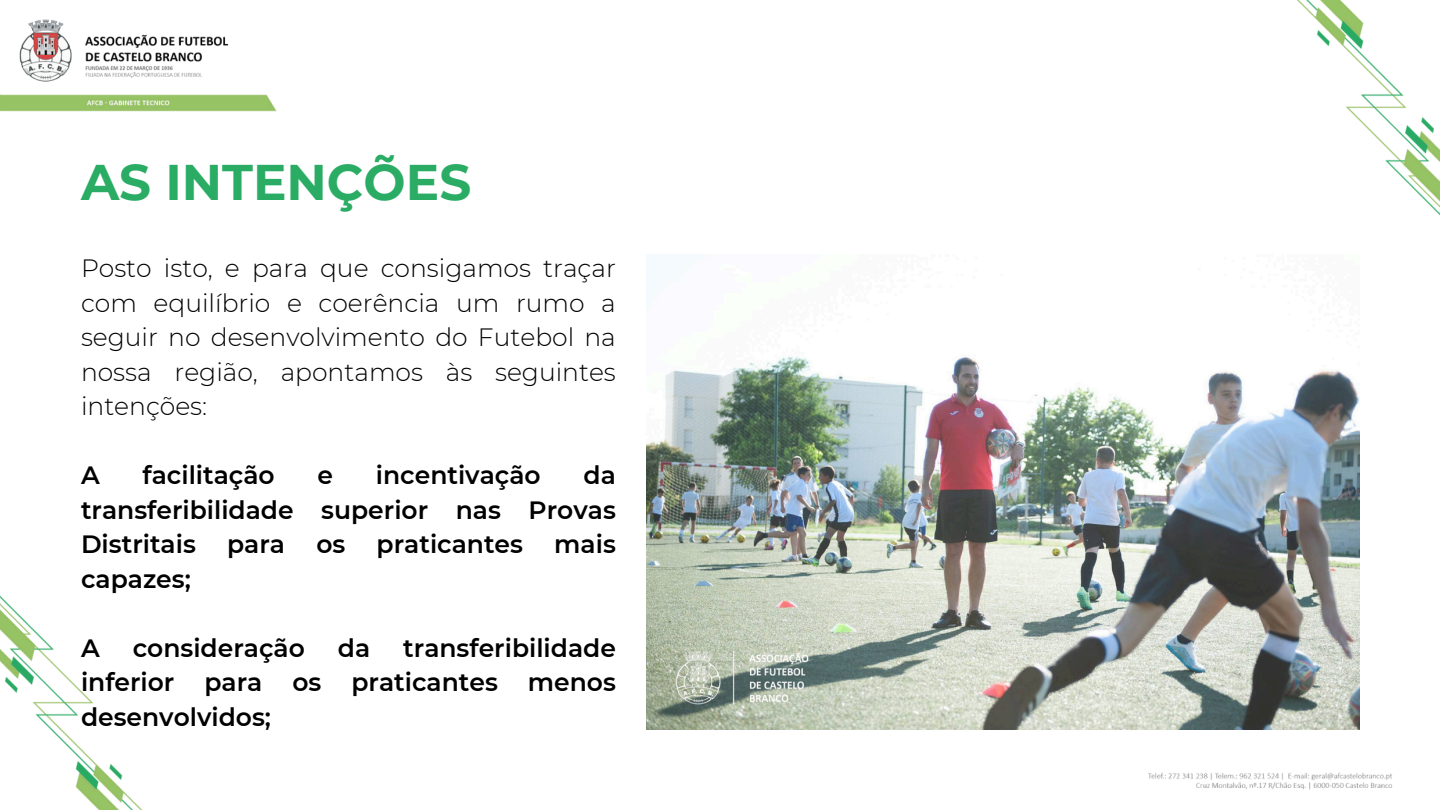
<style>
.page{position:relative;width:1440px;height:810px;background:#fff}
.page>*{position:absolute;margin:0;border:0;box-sizing:border-box;transform-origin:0 0}
.t1{font:700 50px "Montserrat";color:#2aac65}
.t2{font:600 25px/34.5px "Montserrat";color:#000;text-align:justify}
.t3{font:300 25px/34.5px "Montserrat";color:#000;text-align:justify}
</style>
<div class="page">
<img style="left:0;top:19px;width:277px;height:93px">
<img style="left:1107px;top:397px;width:286px;height:393px">
<img style="left:0;top:595px;width:143px;height:215px">
<img style="left:1297px;top:0;width:143px;height:216px">
<img style="left:647px;top:356px;width:712px;height:373px">
<p class="t1" style="left:81px;top:151px;width:392px">AS INTENÇÕES</p>
<p class="t3" style="left:81px;top:251px;width:536px">Posto isto, e para que consigamos traçar com equilíbrio e coerência um rumo a seguir no desenvolvimento do Futebol na nossa região, apontamos às seguintes intenções:</p>
<h2 class="t2" style="left:81px;top:458px;width:20px">A</h2>
<h2 class="t2" style="left:143px;top:458px;width:134px">facilitação</h2>
<h2 class="t2" style="left:318px;top:458px;width:17px">e</h2>
<h2 class="t2" style="left:376px;top:458px;width:166px">incentivação</h2>
<h2 class="t2" style="left:81px;top:458px;width:536px;text-indent:503px">da transferibilidade superior nas Provas Distritais para os praticantes mais capazes;</h2>
<h2 class="t2" style="left:81px;top:631px;width:20px">A</h2>
<h2 class="t2" style="left:133px;top:631px;width:174px">consideração</h2>
<h2 class="t2" style="left:338px;top:631px;width:34px">da</h2>
<h2 class="t2" style="left:81px;top:631px;width:536px;text-indent:322px">transferibilidade inferior para os praticantes menos desenvolvidos;</h2>
</div>
